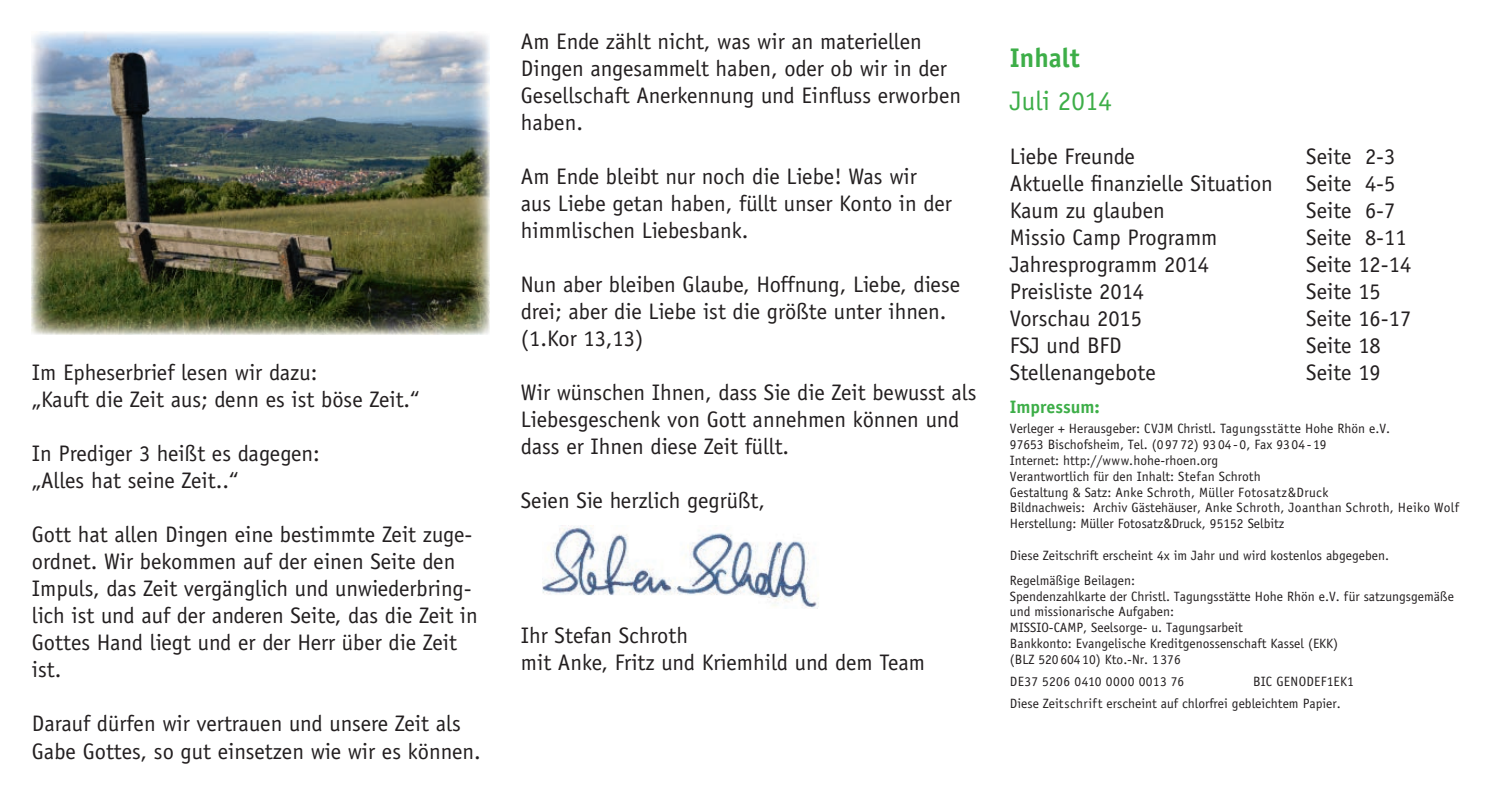
<style>
.page{position:relative;width:1499px;height:798px;background:#fff}
.page>*{position:absolute;margin:0;border:0;box-sizing:border-box;transform-origin:0 0}
.t1{font:27px "Officina Sans";color:#3dae48}
.t2{font:700 27px "Officina Sans";color:#3dae48}
.t3{font:22.5px/27px "Officina Sans";color:#231f20}
.t4{font:700 18px "Officina Sans";color:#3dae48}
.t5{font:13.5px/15.8px "Officina Sans";color:#231f20}
.t6{font:13.5px "Officina Sans";letter-spacing:.025em;color:#231f20}
</style>
<div class="page">
<img style="left:32px;top:32px;width:457px;height:303px">
<img style="left:542px;top:525px;width:277px;height:83px">
<p class="t3" style="left:521px;top:30px;width:442px">Am Ende zählt nicht, was wir an materiellen Dingen angesammelt haben, oder ob wir in der Gesellschaft Anerkennung und Einfluss erworben haben.</p>
<p class="t3" style="left:521px;top:165px;width:432px">Am Ende bleibt nur noch die Liebe! Was wir aus Liebe getan haben, füllt unser Konto in der himmlischen Liebesbank.</p>
<p class="t3" style="left:521px;top:273px;width:441px">Nun aber bleiben Glaube, Hoffnung, Liebe, diese drei; aber die Liebe ist die größte unter ihnen. (1.Kor 13,13)</p>
<p class="t3" style="left:521px;top:381px;width:457px">Wir wünschen Ihnen, dass Sie die Zeit bewusst als<br>Liebesgeschenk von Gott annehmen können und dass er Ihnen diese Zeit füllt.</p>
<p class="t3" style="left:521px;top:489px;width:246px">Seien Sie herzlich gegrüßt,</p>
<p class="t2" style="left:1010px;top:48px;width:71px">Inhalt</p>
<p class="t1" style="left:1010px;top:90px;width:103px">Juli 2014</p>
<p class="t3" style="left:1010px;top:145px;width:127px">Liebe Freunde</p>
<p class="t3" style="left:1306px;top:145px;width:91px">Seite 2-3</p>
<p class="t3" style="left:1010px;top:172px;width:264px">Aktuelle finanzielle Situation</p>
<p class="t3" style="left:1306px;top:172px;width:91px">Seite 4-5</p>
<p class="t3" style="left:1010px;top:199px;width:157px">Kaum zu glauben</p>
<p class="t3" style="left:1306px;top:199px;width:91px">Seite 6-7</p>
<p class="t3" style="left:1010px;top:226px;width:209px">Missio Camp Programm</p>
<p class="t3" style="left:1306px;top:226px;width:102px">Seite 8-11</p>
<p class="t3" style="left:1010px;top:253px;width:201px">Jahresprogramm 2014</p>
<p class="t3" style="left:1306px;top:253px;width:107px">Seite 12-14</p>
<p class="t3" style="left:1010px;top:280px;width:136px">Preisliste 2014</p>
<p class="t3" style="left:1306px;top:280px;width:76px">Seite 15</p>
<p class="t3" style="left:1010px;top:307px;width:134px">Vorschau 2015</p>
<p class="t3" style="left:1306px;top:307px;width:107px">Seite 16-17</p>
<p class="t3" style="left:1010px;top:334px;width:113px">FSJ und BFD</p>
<p class="t3" style="left:1306px;top:334px;width:76px">Seite 18</p>
<p class="t3" style="left:32px;top:361px;width:287px">Im Epheserbrief lesen wir dazu:</p>
<p class="t3" style="left:1010px;top:361px;width:147px">Stellenangebote</p>
<p class="t3" style="left:1306px;top:361px;width:76px">Seite 19</p>
<p class="t3" style="left:32px;top:388px;width:389px">„Kauft die Zeit aus; denn es ist böse Zeit.“</p>
<p class="t3" style="left:32px;top:442px;width:290px">In Prediger 3 heißt es dagegen: „Alles hat seine Zeit..“</p>
<p class="t3" style="left:32px;top:523px;width:447px">Gott hat allen Dingen eine bestimmte Zeit zuge&shy;ordnet. Wir bekommen auf der einen Seite den Impuls, das Zeit vergänglich und unwiederbring&shy;lich ist und auf der anderen Seite, das die Zeit in Gottes Hand liegt und er der Herr über die Zeit ist.</p>
<p class="t3" style="left:32px;top:712px;width:450px">Darauf dürfen wir vertrauen und unsere Zeit als<br>Gabe Gottes, so gut einsetzen wie wir es können.</p>
<p class="t4" style="left:1010px;top:400px;width:91px">Impressum:</p>
<p class="t5" style="left:1010px;top:422px;width:450px">Verleger + Herausgeber: CVJM Christl. Tagungsstätte Hohe Rhön e.V.<br>97653 Bischofsheim, Tel. (0 97 72) 93 04 - 0, Fax 93 04 - 19<br>Internet: http://www.hohe-rhoen.org<br>Verantwortlich für den Inhalt: Stefan Schroth<br>Gestaltung &amp; Satz: Anke Schroth, Müller Fotosatz&amp;Druck<br>Bildnachweis: Archiv Gästehäuser, Anke Schroth, Joanthan Schroth, Heiko Wolf Herstellung: Müller Fotosatz&amp;Druck, 95152 Selbitz</p>
<p class="t5" style="left:1010px;top:543px;width:381px;line-height:25.2px">Diese Zeitschrift erscheint 4x im Jahr und wird kostenlos abgegeben.<br>Regelmäßige Beilagen:</p>
<p class="t5" style="left:1010px;top:589px;width:445px">Spendenzahlkarte der Christl. Tagungsstätte Hohe Rhön e.V. für satzungsgemäße und missionarische Aufgaben:<br>MISSIO-CAMP, Seelsorge- u. Tagungsarbeit<br>Bankkonto: Evangelische Kreditgenossenschaft Kassel (EKK)<br>(BLZ 520 604 10) Kto.-Nr. 1 376</p>
<p class="t6" style="left:1010px;top:676px;width:176px">DE37 5206 0410 0000 0013 76</p>
<p class="t3" style="left:521px;top:624px;width:406px">Ihr Stefan Schroth<br>mit Anke, Fritz und Kriemhild und dem Team</p>
<p class="t5" style="left:1010px;top:671px;width:346px;line-height:22.3px;text-indent:243px">BIC GENODEF1EK1<br>Diese Zeitschrift erscheint auf chlorfrei gebleichtem Papier.</p>
</div>
